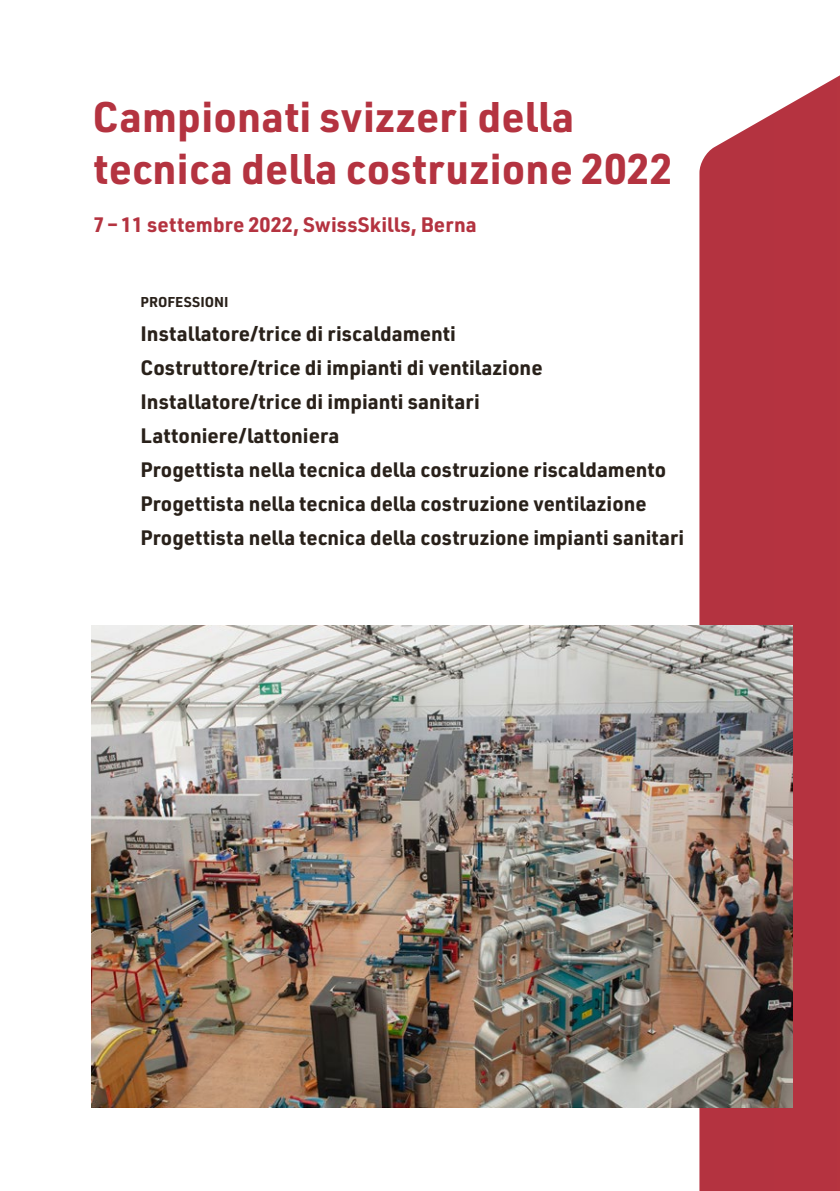
<style>
.page{position:relative;width:840px;height:1191px;background:#fff}
.page>*{position:absolute;margin:0;border:0;box-sizing:border-box;transform-origin:0 0}
.t1{font:700 42px/52px "URWDIN";letter-spacing:.005em;color:#b43340}
.t2{font:700 20.4px/34px "URWDIN";color:#29211a}
.t3{font:700 20.4px "URWDIN";letter-spacing:.005em;color:#b43340}
.t4{font:700 14px "URWDIN";color:#29211a}
</style>
<div class="page">
<div style="left:699px;top:76px;width:140px;height:1115px;background:#b53340"></div>
<img style="left:91px;top:625px;width:701px;height:482px">
<h1 class="t1" style="left:92px;top:89px;width:581px">Campionati svizzeri della tecnica della costruzione 2022</h1>
<p class="t3" style="left:93px;top:210px;width:385px">7 – 11 settembre 2022, SwissSkills, Berna</p>
<p class="t4" style="left:140px;top:292px;width:89px">PROFESSIONI</p>
<p class="t2" style="left:140px;top:316px;width:545px">Installatore/trice di riscaldamenti<br>Costruttore/trice di impianti di ventilazione Installatore/trice di impianti sanitari<br>Lattoniere/lattoniera<br>Progettista nella tecnica della costruzione riscaldamento Progettista nella tecnica della costruzione ventilazione Progettista nella tecnica della costruzione impianti sanitari</p>
</div>
